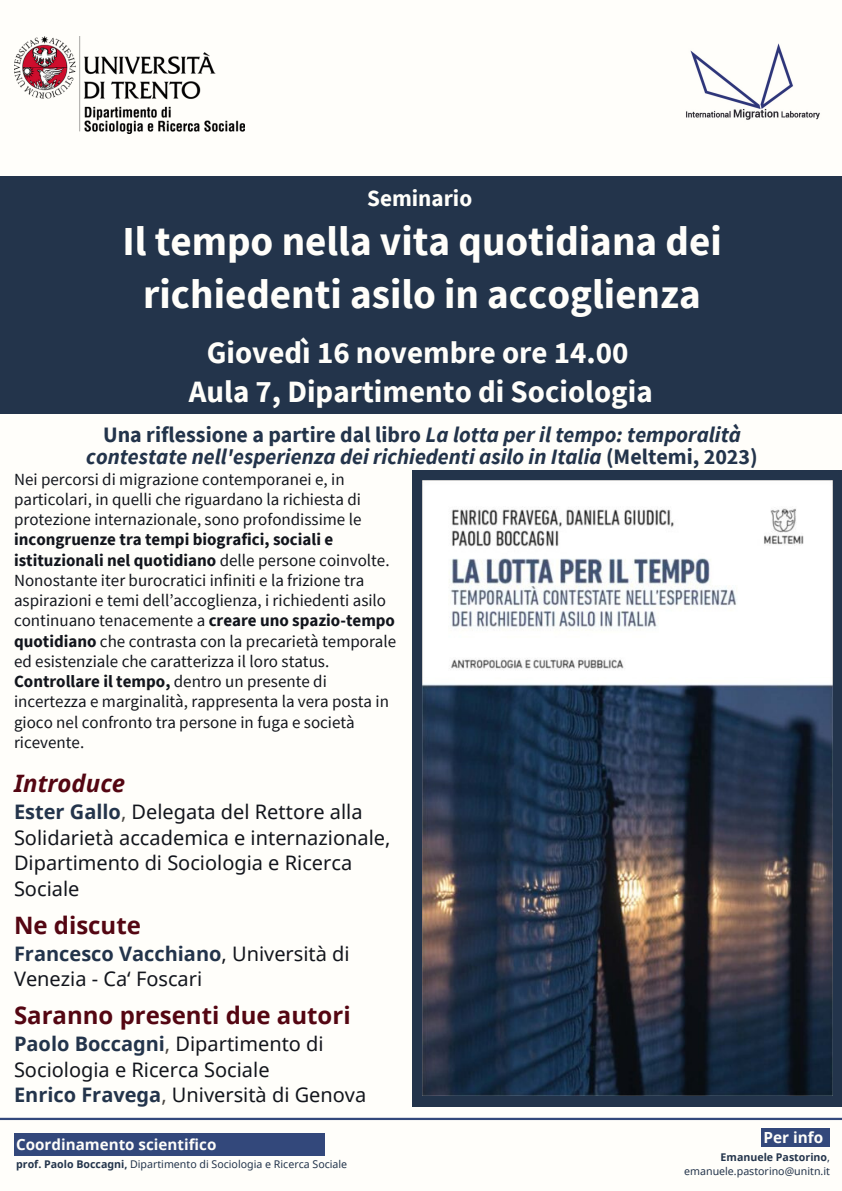
<style>
.page{position:relative;width:842px;height:1191px;background:#fff}
.page>*{position:absolute;margin:0;border:0;box-sizing:border-box;transform-origin:0 0}
.t1{font:700 41.1px/53.2px "Source Sans Pro";color:#fffefa;text-align:center}
.t2{font:700 31px "Source Sans Pro";color:#fffefa}
.t3{font:700 24px "Noto Sans";color:#540612}
.t4{font:italic 700 24px "Noto Sans";color:#540612}
.t5{font:700 23.1px "Source Sans Pro";color:#fffefa}
.t6{font:italic 700 22px/21.7px "Source Sans Pro";color:#23344b;text-align:center}
.t7{font:20px/25.5px "Noto Sans";color:#12151c}
.t8{font:17px/20.2px "Source Sans Pro";color:#12151c}
.t9{font:700 15.3px "Noto Sans";color:#fffefa}
.t10{font:700 15.2px "Noto Sans";color:#fffefa}
.t11{font:10.6px/14.4px "Noto Sans";color:#23344b;text-align:right}
.s1{font-style:normal}
.s2{font-weight:700}
.s3{font-weight:700;color:#23344b}
.s4{color:#494541}
</style>
<div class="page">
<div style="left:0;top:0;width:842px;height:1190px;background:#fffefa"></div>
<img style="left:14px;top:37px;width:231px;height:97px">
<img style="left:686px;top:43px;width:134px;height:77px">
<div style="left:412px;top:469px;width:430px;height:637px;background:#23344b"></div>
<img style="left:422px;top:480px;width:410px;height:615px">
<div style="left:0;top:177px;width:842px;height:237px;background:#23344b"></div>
<hr style="left:0;top:1117px;width:842px;height:2px;background:#33487b">
<div style="left:14px;top:1132px;width:310px;height:23px;background:#33487b"></div>
<div style="left:761px;top:1128px;width:69px;height:19px;background:#33487b"></div>
<p class="t5" style="left:367px;top:183px;width:106px">Seminario</p>
<p class="t1" style="left:122px;top:213px;width:601px">Il tempo nella vita quotidiana dei richiedenti asilo in accoglienza</p>
<p class="t2" style="left:207px;top:332px;width:423px">Giovedì 16 novembre ore 14.00</p>
<p class="t2" style="left:189px;top:372px;width:465px">Aula 7, Dipartimento di Sociologia</p>
<p class="t6" style="left:86px;top:423px;width:673px"><span class="s1">Una riflessione a partire dal libro</span> La lotta per il tempo: temporalità contestate nell'esperienza dei richiedenti asilo in Italia <span class="s1">(Meltemi, 2023)</span></p>
<p class="t8" style="left:14px;top:468px;width:377px">Nei percorsi di migrazione contemporanei e, in particolari, in quelli che riguardano la richiesta di protezione internazionale, sono profondissime le <span class="s2">incongruenze tra tempi biografici, sociali e istituzionali nel quotidiano</span> delle persone coinvolte.</p>
<p class="t8" style="left:14px;top:569px;width:384px">Nonostante iter burocratici infiniti e la frizione tra aspirazioni e temi dell’accoglienza, i richiedenti asilo continuano tenacemente a <span class="s2">creare uno spazio-tempo quotidiano</span> che contrasta con la precarietà temporale ed esistenziale che caratterizza il loro status.</p>
<p class="t8" style="left:14px;top:671px;width:377px"><span class="s2">Controllare il tempo,</span> dentro un presente di incertezza e marginalità, rappresenta la vera posta in gioco nel confronto tra persone in fuga e società ricevente.</p>
<p class="t4" style="left:14px;top:766px;width:113px">Introduce</p>
<p class="t7" style="left:14px;top:798px;width:378px"><span class="s3">Ester Gallo</span><span class="s4">,</span> Delegata del Rettore alla<br>Solidarietà accademica e internazionale,<br>Dipartimento di Sociologia e Ricerca<br>Sociale</p>
<p class="t3" style="left:14px;top:907px;width:128px">Ne discute</p>
<p class="t7" style="left:14px;top:939px;width:337px"><span class="s3">Francesco Vacchiano</span>, Università di<br>Venezia - Ca‘ Foscari</p>
<p class="t3" style="left:14px;top:998px;width:338px">Saranno presenti due autori</p>
<p class="t7" style="left:14px;top:1030px;width:311px"><span class="s3">Paolo Boccagni</span><span class="s4">,</span> Dipartimento di<br>Sociologia e Ricerca Sociale</p>
<p class="t7" style="left:14px;top:1081px;width:354px"><span class="s3">Enrico Fravega</span><span class="s4">,</span> Università di Genova</p>
<p class="t10" style="left:16px;top:1133px;width:202px">Coordinamento scientifico</p>
<p class="t11" style="left:16px;top:1155px;width:333px"><span class="s2">prof. Paolo Boccagni,</span> Dipartimento di Sociologia e Ricerca Sociale</p>
<p class="t9" style="left:763px;top:1126px;width:61px">Per info</p>
<p class="t11" style="left:684px;top:1149px;width:147px"><span class="s2">Emanuele Pastorino</span>, emanuele.pastorino@unitn.it</p>
</div>
